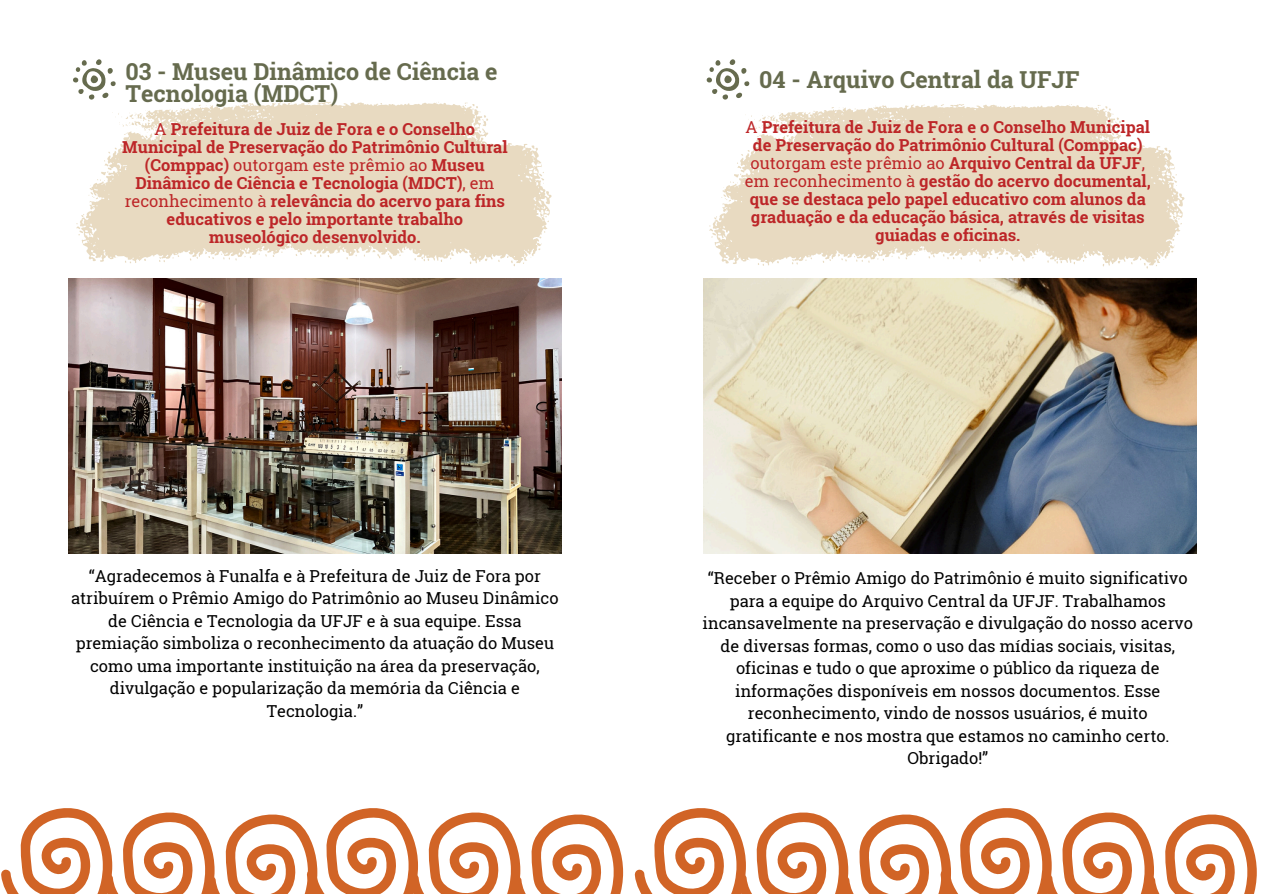
<style>
.page{position:relative;width:1263px;height:894px;background:#fff}
.page>*{position:absolute;margin:0;border:0;box-sizing:border-box;transform-origin:0 0}
.t1{font:700 23.4px/22.5px "Roboto Slab";color:#666b4e}
.t2{font:16.5px/22.5px "Roboto Slab";color:#000;text-align:center}
.t3{font:700 16.5px/18px "Roboto Slab";color:#bd2628;text-align:center}
.s1{font-weight:400}
</style>
<div class="page">
<svg style="left:73px;top:59px;width:42px;height:30px"></svg>
<img style="left:69px;top:278px;width:492px;height:275px">
<svg style="left:78px;top:89px;width:477px;height:190px;fill:#e8dac1"></svg>
<svg style="left:531px;top:145px;width:4px;height:4px"></svg>
<svg style="left:373px;top:249px;width:7px;height:9px"></svg>
<svg style="left:414px;top:256px;width:15px;height:5px"></svg>
<svg style="left:310px;top:251px;width:11px;height:6px"></svg>
<svg style="left:507px;top:256px;width:8px;height:10px"></svg>
<svg style="left:159px;top:256px;width:6px;height:6px"></svg>
<svg style="left:108px;top:147px;width:9px;height:6px"></svg>
<svg style="left:205px;top:251px;width:9px;height:8px"></svg>
<svg style="left:125px;top:260px;width:6px;height:3px"></svg>
<svg style="left:540px;top:213px;width:9px;height:9px"></svg>
<svg style="left:450px;top:252px;width:4px;height:7px"></svg>
<svg style="left:388px;top:253px;width:4px;height:6px"></svg>
<svg style="left:244px;top:256px;width:7px;height:2px"></svg>
<svg style="left:172px;top:255px;width:8px;height:3px"></svg>
<svg style="left:76px;top:223px;width:7px;height:12px"></svg>
<svg style="left:259px;top:253px;width:8px;height:3px"></svg>
<svg style="left:221px;top:253px;width:16px;height:7px"></svg>
<svg style="left:465px;top:102px;width:23px;height:31px"></svg>
<svg style="left:539px;top:172px;width:5px;height:12px"></svg>
<svg style="left:97px;top:160px;width:15px;height:21px"></svg>
<svg style="left:292px;top:249px;width:10px;height:7px"></svg>
<svg style="left:538px;top:231px;width:7px;height:19px"></svg>
<svg style="left:199px;top:105px;width:12px;height:1px"></svg>
<svg style="left:174px;top:108px;width:8px;height:4px"></svg>
<svg style="left:89px;top:192px;width:9px;height:9px"></svg>
<svg style="left:112px;top:110px;width:48px;height:28px"></svg>
<svg style="left:707px;top:59px;width:42px;height:32px"></svg>
<svg style="left:1px;top:808px;width:1256px;height:85px"></svg>
<img style="left:703px;top:278px;width:493px;height:275px">
<svg style="left:711px;top:91px;width:477px;height:191px;fill:#e8dac1"></svg>
<svg style="left:1005px;top:252px;width:8px;height:8px"></svg>
<svg style="left:1047px;top:259px;width:15px;height:4px"></svg>
<svg style="left:943px;top:254px;width:11px;height:5px"></svg>
<svg style="left:1140px;top:258px;width:8px;height:10px"></svg>
<svg style="left:792px;top:259px;width:6px;height:5px"></svg>
<svg style="left:741px;top:150px;width:9px;height:6px"></svg>
<svg style="left:838px;top:253px;width:9px;height:8px"></svg>
<svg style="left:823px;top:259px;width:8px;height:4px"></svg>
<svg style="left:758px;top:263px;width:6px;height:3px"></svg>
<svg style="left:1173px;top:215px;width:9px;height:9px"></svg>
<svg style="left:1083px;top:254px;width:4px;height:7px"></svg>
<svg style="left:1021px;top:255px;width:4px;height:6px"></svg>
<svg style="left:877px;top:258px;width:7px;height:3px"></svg>
<svg style="left:805px;top:257px;width:7px;height:4px"></svg>
<svg style="left:709px;top:225px;width:7px;height:13px"></svg>
<svg style="left:891px;top:255px;width:16px;height:4px"></svg>
<svg style="left:854px;top:256px;width:16px;height:7px"></svg>
<svg style="left:1098px;top:104px;width:23px;height:32px"></svg>
<svg style="left:1172px;top:174px;width:5px;height:12px"></svg>
<svg style="left:730px;top:162px;width:15px;height:21px"></svg>
<svg style="left:924px;top:251px;width:11px;height:7px"></svg>
<svg style="left:1171px;top:233px;width:7px;height:19px"></svg>
<svg style="left:831px;top:107px;width:13px;height:2px"></svg>
<svg style="left:807px;top:111px;width:8px;height:3px"></svg>
<svg style="left:721px;top:194px;width:10px;height:9px"></svg>
<svg style="left:745px;top:113px;width:48px;height:28px"></svg>
<p class="t1" style="left:126px;top:59px;width:373px">03 - Museu Dinâmico de Ciência e<br>Tecnologia (MDCT)</p>
<p class="t3" style="left:122px;top:120px;width:387px"><span class="s1">A</span> Prefeitura de Juiz de Fora e o Conselho Municipal de Preservação do Patrimônio Cultural (Comppac) <span class="s1">outorgam este prêmio ao</span> Museu Dinâmico de Ciência e Tecnologia (MDCT)<span class="s1">, em reconhecimento à</span> relevância do acervo para fins educativos e pelo importante trabalho museológico desenvolvido.</p>
<h1 class="t2" style="left:71px;top:564px;width:489px">“Agradecemos à Funalfa e à Prefeitura de Juiz de Fora por atribuírem o Prêmio Amigo do Patrimônio ao Museu Dinâmico de Ciência e Tecnologia da UFJF e à sua equipe. Essa premiação simboliza o reconhecimento da atuação do Museu como uma importante instituição na área da preservação, divulgação e popularização da memória da Ciência e Tecnologia.”</h1>
<p class="t1" style="left:759px;top:68px;width:322px">04 - Arquivo Central da UFJF</p>
<p class="t3" style="left:745px;top:118px;width:407px"><span class="s1">A</span> Prefeitura de Juiz de Fora e o Conselho Municipal de Preservação do Patrimônio Cultural (Comppac) <span class="s1">outorgam este prêmio ao</span> Arquivo Central da UFJF<span class="s1">, em reconhecimento à</span> gestão do acervo documental, que se destaca pelo papel educativo com alunos da graduação e da educação básica, através de visitas guiadas e oficinas.</p>
<p class="t2" style="left:703px;top:566px;width:492px">“Receber o Prêmio Amigo do Patrimônio é muito significativo para a equipe do Arquivo Central da UFJF. Trabalhamos incansavelmente na preservação e divulgação do nosso acervo de diversas formas, como o uso das mídias sociais, visitas, oficinas e tudo o que aproxime o público da riqueza de informações disponíveis em nossos documentos. Esse reconhecimento, vindo de nossos usuários, é muito gratificante e nos mostra que estamos no caminho certo.<br>Obrigado!”</p>
</div>
